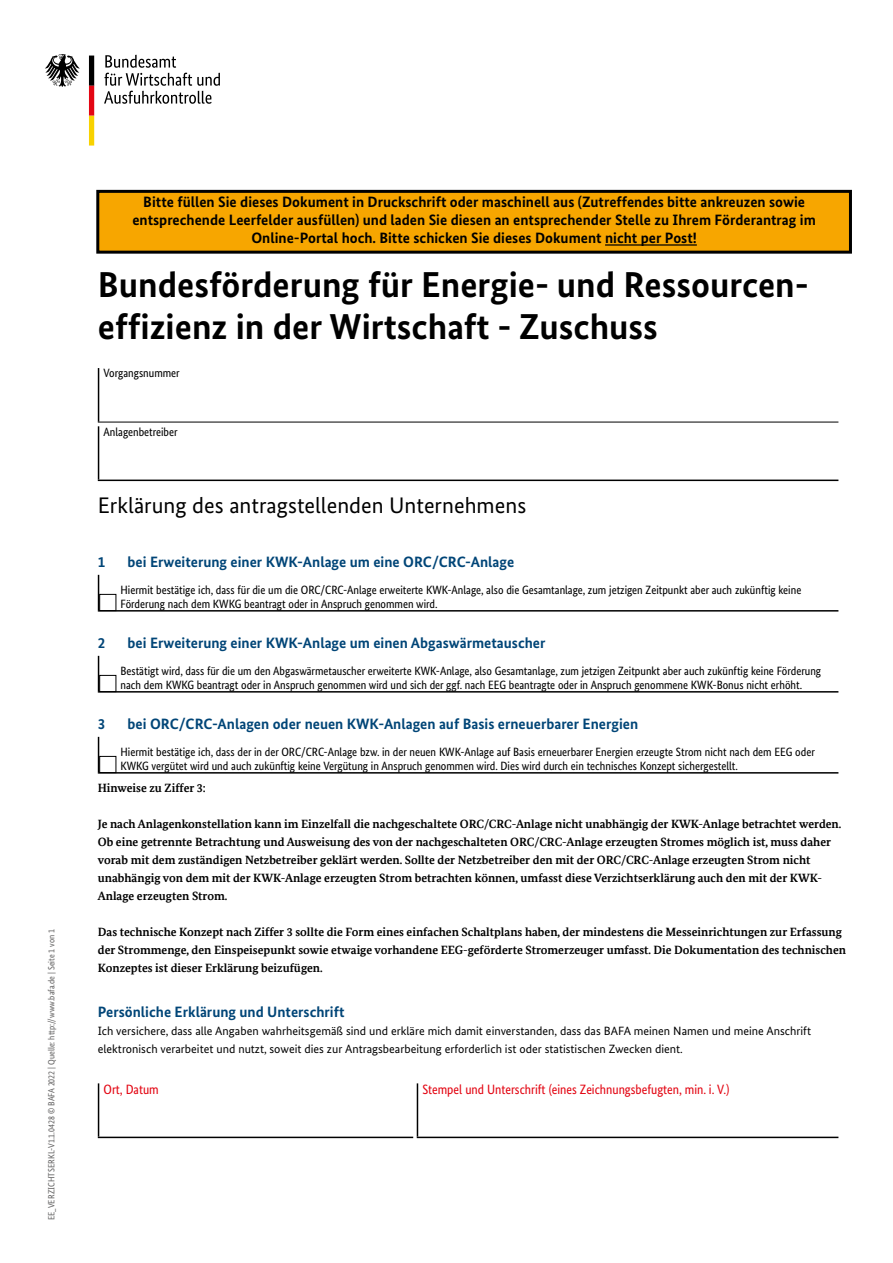
<style>
.page{position:relative;width:893px;height:1263px;background:#fff}
.page>*{position:absolute;margin:0;border:0;box-sizing:border-box;transform-origin:0 0}
.Titel{font:700 36px/42px "Bundes Sans";color:#000}
.Unterüberschrift{font:22.5px "Bundes Sans";color:#000}
.t1{font:700 15px/18px "Bundes Sans";color:#000;text-align:center}
.Überschrift_2{font:700 15px "Bundes Sans";color:#004577}
.Überschrift_2_-Numme{font:700 15px "Bundes Sans";color:#004577}
.Unterschrift{font:13.5px "Bundes Sans Cond";color:#e30613}
.Hinweistext{font:700 12px/18px "Bundes Serif Office";color:#000}
.Kastenbeschriftung{font:12px/13.5px "Bundes Sans Cond";color:#000}
.Fließtext{font:12px/18px "Bundes Sans";color:#000}
.Feldbeschriftung{font:12px "Bundes Sans Cond";color:#000}
.t2{font:9px "Bundes Sans Cond";color:#646363}
</style>
<div class="page">
<svg style="left:104px;top:55px;width:116px;height:49px"></svg>
<svg style="left:45px;top:54px;width:35px;height:33px"></svg>
<svg style="left:89px;top:56px;width:5px;height:90px"></svg>
<div style="left:98px;top:191px;width:752px;height:61px;background:#f7a600"></div>
<hr style="left:605px;top:244px;width:92px;height:2px;background:#000">
<div style="left:96px;top:190px;width:756px;height:64px;border:3px solid #000"></div>
<hr style="left:98px;top:368px;width:1px;height:54px;background:#000">
<hr style="left:98px;top:422px;width:740px;height:1px;background:#000">
<hr style="left:98px;top:426px;width:1px;height:54px;background:#000">
<hr style="left:98px;top:480px;width:740px;height:1px;background:#000">
<hr style="left:98px;top:575px;width:1px;height:35px;background:#000">
<hr style="left:98px;top:610px;width:740px;height:2px;background:#000">
<div style="left:99px;top:594px;width:17px;height:17px;border:1px solid #000"></div>
<hr style="left:98px;top:656px;width:1px;height:35px;background:#000">
<hr style="left:98px;top:691px;width:740px;height:2px;background:#000">
<div style="left:99px;top:675px;width:17px;height:17px;border:1px solid #000"></div>
<hr style="left:98px;top:737px;width:1px;height:35px;background:#000">
<hr style="left:98px;top:772px;width:740px;height:2px;background:#000">
<div style="left:99px;top:756px;width:17px;height:17px;border:1px solid #000"></div>
<hr style="left:98px;top:1083px;width:1px;height:54px;background:#000">
<hr style="left:98px;top:1137px;width:315px;height:1px;background:#000">
<hr style="left:417px;top:1083px;width:1px;height:54px;background:#000">
<hr style="left:417px;top:1137px;width:421px;height:1px;background:#000">
<p class="t2" style="left:46px;top:1220px;width:293px;rotate:-90deg">EE_Verzichtserkl-V1.1.0428 © BAFA 2022 | Quelle: http://www.bafa.de | Seite 1 von 1</p>
<p class="t1" style="left:132px;top:193px;width:685px">Bitte füllen Sie dieses Dokument in Druckschrift oder maschinell aus (Zutreffendes bitte ankreuzen sowie entsprechende Leerfelder ausfüllen) und laden Sie diesen an entsprechender Stelle zu Ihrem Förderantrag im<br>Online‑Portal hoch. Bitte schicken Sie dieses Dokument nicht per Post!</p>
<h1 class="Titel" style="left:98px;top:263px;width:709px">Bundesförderung für Energie- und Ressourcen&shy;effizienz in der Wirtschaft - Zuschuss</h1>
<p class="Feldbeschriftung" style="left:104px;top:366px;width:78px">Vorgangsnummer</p>
<p class="Feldbeschriftung" style="left:104px;top:425px;width:76px">Anlagenbetreiber</p>
<p class="Unterüberschrift" style="left:98px;top:492px;width:430px">Erklärung des antragstellenden Unternehmens</p>
<h2 class="Überschrift_2" style="left:98px;top:553px;width:9px">1</h2>
<h2 class="Überschrift_2" style="left:128px;top:553px;width:388px">bei Erweiterung einer KWK-Anlage um eine ORC/CRC-Anlage</h2>
<p class="Kastenbeschriftung" style="left:121px;top:583px;width:682px">H iermit bestätige ich, dass für die um die ORC/CRC-Anlage erweiterte KWK-Anlage, also die Gesamtanlage, zum jetzigen Zeitpunkt aber auch zukünftig keine<br>Förderung nach dem KWKG beantragt oder in Anspruch genommen wird.</p>
<h2 class="Überschrift_2" style="left:98px;top:634px;width:9px">2</h2>
<h2 class="Überschrift_2" style="left:128px;top:634px;width:419px">bei Erweiterung einer KWK-Anlage um einen Abgaswärmetauscher</h2>
<p class="Kastenbeschriftung" style="left:121px;top:664px;width:702px">Bestätigt wird, dass für die um den Abgaswärmetauscher erweiterte KWK-Anlage, also Gesamtanlage, zum jetzigen Zeitpunkt aber auch zukünftig keine Förderung nach dem KWKG beantragt oder in Anspruch genommen wird und sich der ggf. nach EEG beantragte oder in Anspruch genommene KWK-Bonus nicht erhöht.</p>
<h2 class="Überschrift_2" style="left:98px;top:715px;width:9px">3</h2>
<h2 class="Überschrift_2" style="left:128px;top:715px;width:512px">bei ORC/CRC-Anlagen oder neuen KWK-Anlagen auf Basis erneuerbarer Energien</h2>
<p class="Kastenbeschriftung" style="left:121px;top:745px;width:696px">H iermit bestätige ich, dass der in der ORC/CRC-Anlage bzw. in der neuen KWK-Anlage auf Basis erneuerbarer Energien erzeugte Strom nicht nach dem EEG oder<br>KWKG vergütet wird und auch zukünftig keine Vergütung in Anspruch genommen wird. Dies wird durch ein technisches Konzept sichergestellt.</p>
<p class="Hinweistext" style="left:98px;top:779px;width:110px">Hinweise zu Ziffer 3:</p>
<p class="Hinweistext" style="left:98px;top:815px;width:745px">Je nach Anlagenkonstellation kann im Einzelfall die nachgeschaltete ORC/CRC-Anlage nicht unabhängig der KWK-Anlage betrachtet werden.<br>Ob eine getrennte Betrachtung und Ausweisung des von der nachgeschalteten ORC/CRC-Anlage erzeugten Stromes möglich ist, muss daher vorab mit dem zuständigen Netzbetreiber geklärt werden. Sollte der Netzbetreiber den mit der ORC/CRC-Anlage erzeugten Strom nicht unabhängig von dem mit der KWK-Anlage erzeugten Strom betrachten können, umfasst diese Verzichtserklärung auch den mit der KWK-Anlage erzeugten Strom.</p>
<p class="Hinweistext" style="left:98px;top:923px;width:750px">Das technische Konzept nach Ziffer 3 sollte die Form eines einfachen Schaltplans haben, der mindestens die Messeinrichtungen zur Erfassung der Strommenge, den Einspeisepunkt sowie etwaige vorhandene EEG-geförderte Stromerzeuger umfasst. Die Dokumentation des technischen<br>Konzeptes ist dieser Erklärung beizufügen.</p>
<p class="Überschrift_2_-Numme" style="left:98px;top:1003px;width:248px">Persönliche Erklärung und Unterschrift</p>
<p class="Fließtext" style="left:98px;top:1022px;width:715px">Ich versichere, dass alle Angaben wahrheitsgemäß sind und erkläre mich damit einverstanden, dass das BAFA meinen Namen und meine Anschrift elektronisch verarbeitet und nutzt, soweit dies zur Antragsbearbeitung erforderlich ist oder statistischen Zwecken dient.</p>
<p class="Unterschrift" style="left:104px;top:1081px;width:57px">Ort, Datum</p>
<p class="Unterschrift" style="left:422px;top:1081px;width:309px">Stempel und Unterschrift (eines Zeichnungsbefugten, min. i. V.)</p>
</div>
